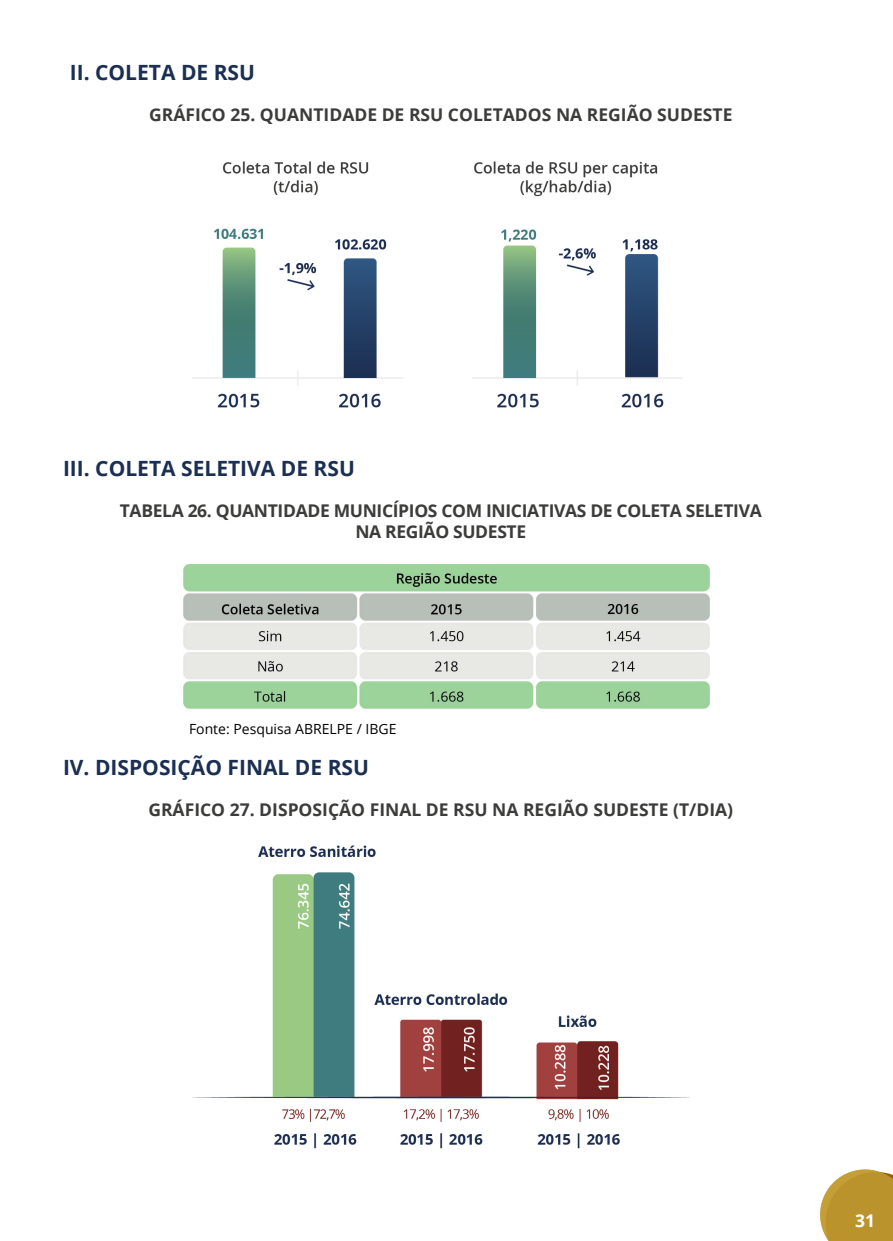
<style>
.page{position:relative;width:893px;height:1241px;background:#fff}
.page>*{position:absolute;margin:0;border:0;box-sizing:border-box;transform-origin:0 0}
.t1{font:700 21px "Open Sans";color:#1b2f52}
.t2{font:700 17.5px "Open Sans";color:#3c3c3b}
.t3{font:700 17.5px/21px "Open Sans";letter-spacing:-.02em;color:#3c3c3b;text-align:center}
.t4{font:700 17.5px "Open Sans";color:#fff}
.t5{font:14px "Open Sans";color:#000}
</style>
<div class="page">
<img style="left:192px;top:161px;width:490px;height:247px">
<img style="left:184px;top:564px;width:525px;height:146px">
<img style="left:192px;top:845px;width:497px;height:303px">
<svg style="left:820px;top:1169px;width:73px;height:71px;background:#c3a046"></svg>
<p class="t1" style="left:70px;top:57px;width:187px">II. COLETA DE RSU</p>
<p class="t2" style="left:149px;top:102px;width:585px">GRÁFICO 25. QUANTIDADE DE RSU COLETADOS NA REGIÃO SUDESTE</p>
<p class="t1" style="left:63px;top:453px;width:293px">III. COLETA SELETIVA DE RSU</p>
<p class="t3" style="left:120px;top:499px;width:643px">TABELA 26. QUANTIDADE MUNICÍPIOS COM INICIATIVAS DE COLETA SELETIVA<br>NA REGIÃO SUDESTE</p>
<p class="t5" style="left:189px;top:719px;width:209px">Fonte: Pesquisa ABRELPE / IBGE</p>
<p class="t1" style="left:63px;top:752px;width:308px">IV. DISPOSIÇÃO FINAL DE RSU</p>
<p class="t2" style="left:148px;top:797px;width:586px">GRÁFICO 27. DISPOSIÇÃO FINAL DE RSU NA REGIÃO SUDESTE (T/DIA)</p>
<p class="t4" style="left:855px;top:1207px;width:21px">31</p>
</div>
